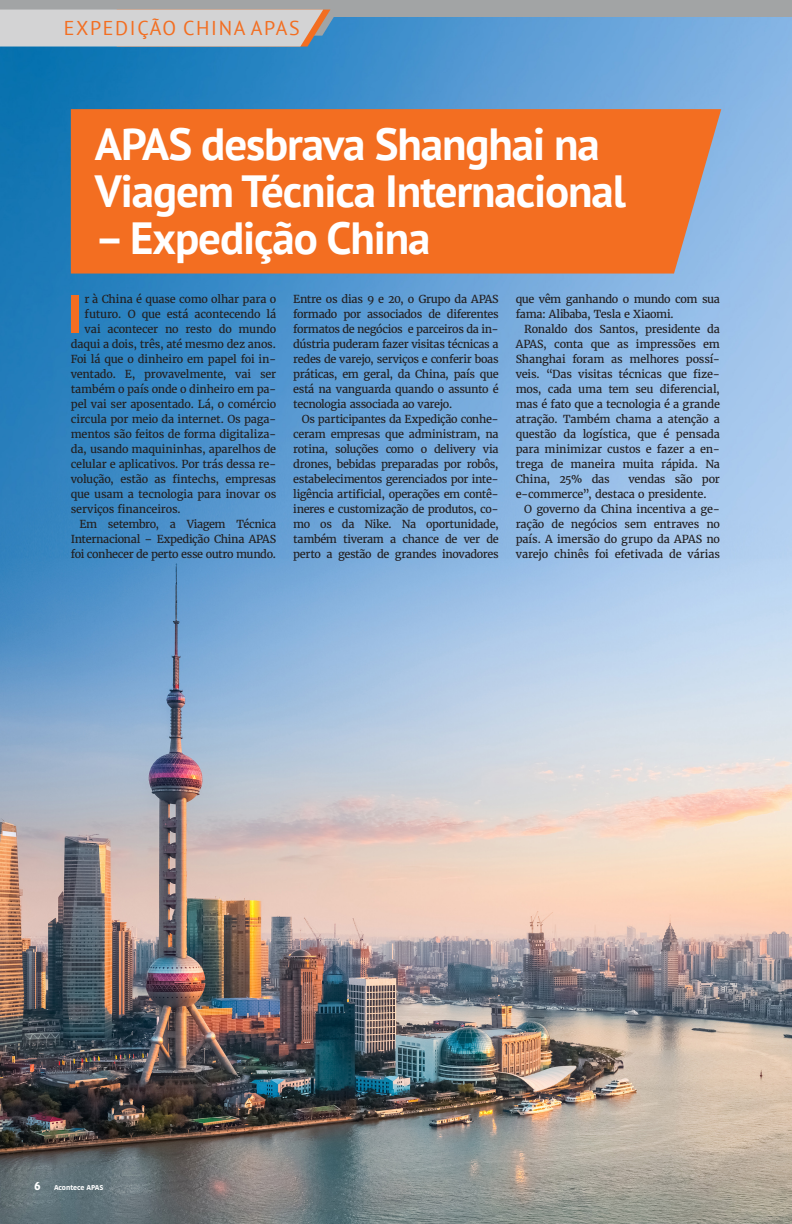
<style>
.page{position:relative;width:792px;height:1224px;background:#fff}
.page>*{position:absolute;margin:0;border:0;box-sizing:border-box;transform-origin:0 0}
.texto_capitular{font:700 53.9px "PT Sans";color:#f36e21}
.t1{font:700 45px/47px "PT Sans";letter-spacing:-.025em;color:#fff}
.t2{font:20px "PT Sans";letter-spacing:.08em;color:#f36e21}
.t3{font:700 12px "Kohinoor Bangla";color:#fff}
.TEXTO_com_paragrafo{font:11px/15px "Merriweather";letter-spacing:-.025em;color:#231f20;text-align:justify}
.texto_capitular-2{font:11px "Merriweather";letter-spacing:-.02em;color:#231f20}
.t4{font:700 7px "Kohinoor Bangla";letter-spacing:-.005em;color:#fff}
.credito{font:6px "PT Sans";letter-spacing:.105em;color:#231f20}
</style>
<div class="page">
<img style="left:0;top:17px;width:792px;height:1207px">
<div style="left:71px;top:109px;width:650px;height:165px;background:#f36e21"></div>
<div style="left:0;top:0;width:792px;height:17px;background:#a2a4a5"></div>
<svg style="left:0;top:9px;width:344px;height:38px;background:#c8cacc"></svg>
<p class="t2" style="left:64px;top:16px;width:237px">EXPEDIÇÃO CHINA APAS</p>
<p class="t1" style="left:95px;top:120px;width:532px">APAS desbrava Shanghai na<br>Viagem Técnica Internacional</p>
<p class="t1" style="left:95px;top:214px;width:337px">– Expedição China</p>
<p class="texto_capitular" style="left:67px;top:278px;width:17px">I</p>
<p class="texto_capitular-2" style="left:85px;top:292px;width:193px">r à China é quase como olhar para o</p>
<p class="texto_capitular-2" style="left:85px;top:307px;width:193px">futuro. O que está acontecendo lá</p>
<p class="texto_capitular-2" style="left:85px;top:322px;width:193px">vai acontecer no resto do mundo</p>
<p class="texto_capitular-2" style="left:71px;top:337px;width:207px">daqui a dois, três, até mesmo dez anos.</p>
<p class="texto_capitular-2" style="left:71px;top:352px;width:207px">Foi lá que o dinheiro em papel foi in-</p>
<p class="texto_capitular-2" style="left:71px;top:367px;width:207px">ventado. E, provavelmente, vai ser</p>
<p class="texto_capitular-2" style="left:71px;top:382px;width:207px">também o país onde o dinheiro em pa-</p>
<p class="texto_capitular-2" style="left:71px;top:397px;width:207px">pel vai ser aposentado. Lá, o comércio</p>
<p class="texto_capitular-2" style="left:71px;top:412px;width:207px">circula por meio da internet. Os paga-</p>
<p class="texto_capitular-2" style="left:71px;top:427px;width:207px">mentos são feitos de forma digitaliza-</p>
<p class="texto_capitular-2" style="left:71px;top:442px;width:207px">da, usando maquininhas, aparelhos de</p>
<p class="texto_capitular-2" style="left:71px;top:457px;width:207px">celular e aplicativos. Por trás dessa re-</p>
<p class="texto_capitular-2" style="left:71px;top:472px;width:207px">volução, estão as fintechs, empresas</p>
<p class="texto_capitular-2" style="left:71px;top:487px;width:207px">que usam a tecnologia para inovar os</p>
<p class="texto_capitular-2" style="left:71px;top:502px;width:112px">serviços financeiros.</p>
<p class="TEXTO_com_paragrafo" style="left:71px;top:517px;width:207px;text-indent:9px">Em setembro, a Viagem Técnica Internacional – Expedição China APAS foi conhecer de perto esse outro mundo.</p>
<p class="TEXTO_com_paragrafo" style="left:293px;top:292px;width:207px">Entre os dias 9 e 20, o Grupo da APAS formado por associados de diferentes formatos de negócios e parceiros da in&shy;dústria puderam fazer visitas técnicas a redes de varejo, serviços e conferir boas práticas, em geral, da China, país que está na vanguarda quando o assunto é tecnologia associada ao varejo.</p>
<p class="TEXTO_com_paragrafo" style="left:293px;top:412px;width:207px;text-indent:9px">Os participantes da Expedição conhe&shy;ceram empresas que administram, na rotina, soluções como o delivery via drones, bebidas preparadas por robôs, estabelecimentos gerenciados por inte&shy;ligência artificial, operações em contê&shy;ineres e customização de produtos, co&shy;mo os da Nike. Na oportunidade, também tiveram a chance de ver de perto a gestão de grandes inovadores</p>
<p class="TEXTO_com_paragrafo" style="left:516px;top:292px;width:206px">que vêm ganhando o mundo com sua fama: Alibaba, Tesla e Xiaomi.</p>
<p class="TEXTO_com_paragrafo" style="left:516px;top:322px;width:206px;text-indent:9px">Ronaldo dos Santos, presidente da APAS, conta que as impressões em Shanghai foram as melhores possí&shy;veis. “Das visitas técnicas que fize&shy;mos, cada uma tem seu diferencial, mas é fato que a tecnologia é a grande atração. Também chama a atenção a questão da logística, que é pensada para minimizar custos e fazer a en&shy;trega de maneira muita rápida. Na China, 25% das</p>
<p class="TEXTO_com_paragrafo" style="left:516px;top:472px;width:206px;text-indent:113px">vendas são por e-commerce”, destaca o presidente.</p>
<p class="TEXTO_com_paragrafo" style="left:516px;top:502px;width:206px;text-indent:9px">O governo da China incentiva a ge&shy;ração de negócios sem entraves no país. A imersão do grupo da APAS no varejo chinês foi efetivada de várias</p>
<p class="credito" style="left:40px;top:1129px;width:24px;rotate:-90deg">ISTOCK</p>
<p class="t3" style="left:34px;top:1175px;width:8px">6</p>
<p class="t4" style="left:54px;top:1182px;width:51px">Acontece APAS</p>
</div>
